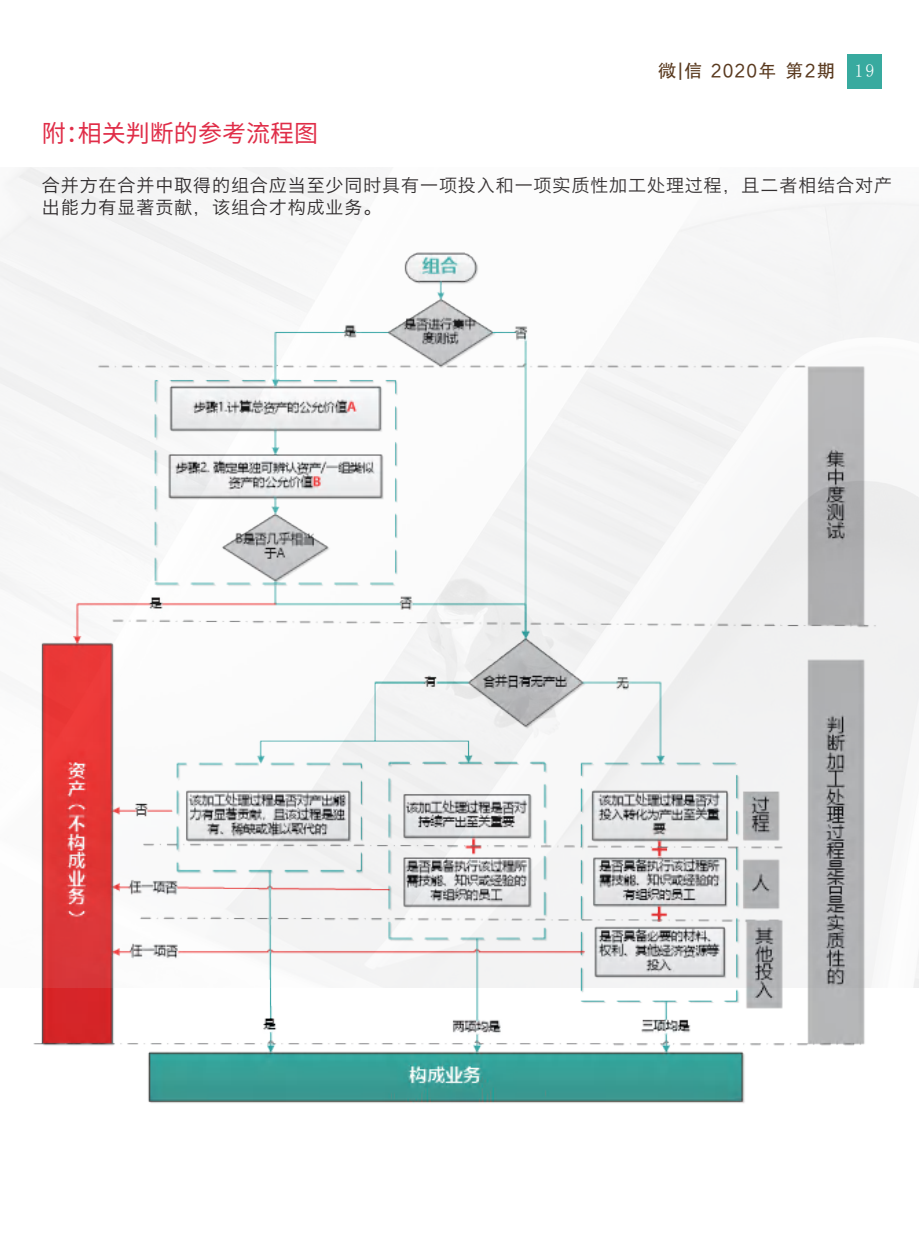
<style>
.page{position:relative;width:919px;height:1238px;background:#fff}
.page>*{position:absolute;margin:0;border:0;box-sizing:border-box;transform-origin:0 0}
.t1{font:24px "Source Han Sans HWSC";color:#e02d48}
.t2{font:18px/21.6px "Hiragino Sans GB W3";letter-spacing:.05em;color:#231f20}
.t3{font:18px "FZHTK GBK1 0";letter-spacing:.1em;color:#59391e}
.s1{font-family:"Ping Fang SC Medium";color:#fff}
</style>
<div class="page">
<img style="left:33px;top:987px;width:838px;height:116px">
<div style="left:847px;top:54px;width:34px;height:34px;background:#38aa9f"></div>
<img style="left:0;top:168px;width:918px;height:819px">
<p class="t3" style="left:658px;top:61px;width:218px">微|信 2020年 第2期 <span class="s1">19</span></p>
<h1 class="t1" style="left:42px;top:119px;width:278px">附：相关判断的参考流程图</h1>
<p class="t2" style="left:42px;top:174px;width:851px">合并方在合并中取得的组合应当至少同时具有一项投入和一项实质性加工处理过程，且二者相结合对产出能力有显著贡献，该组合才构成业务。</p>
</div>
